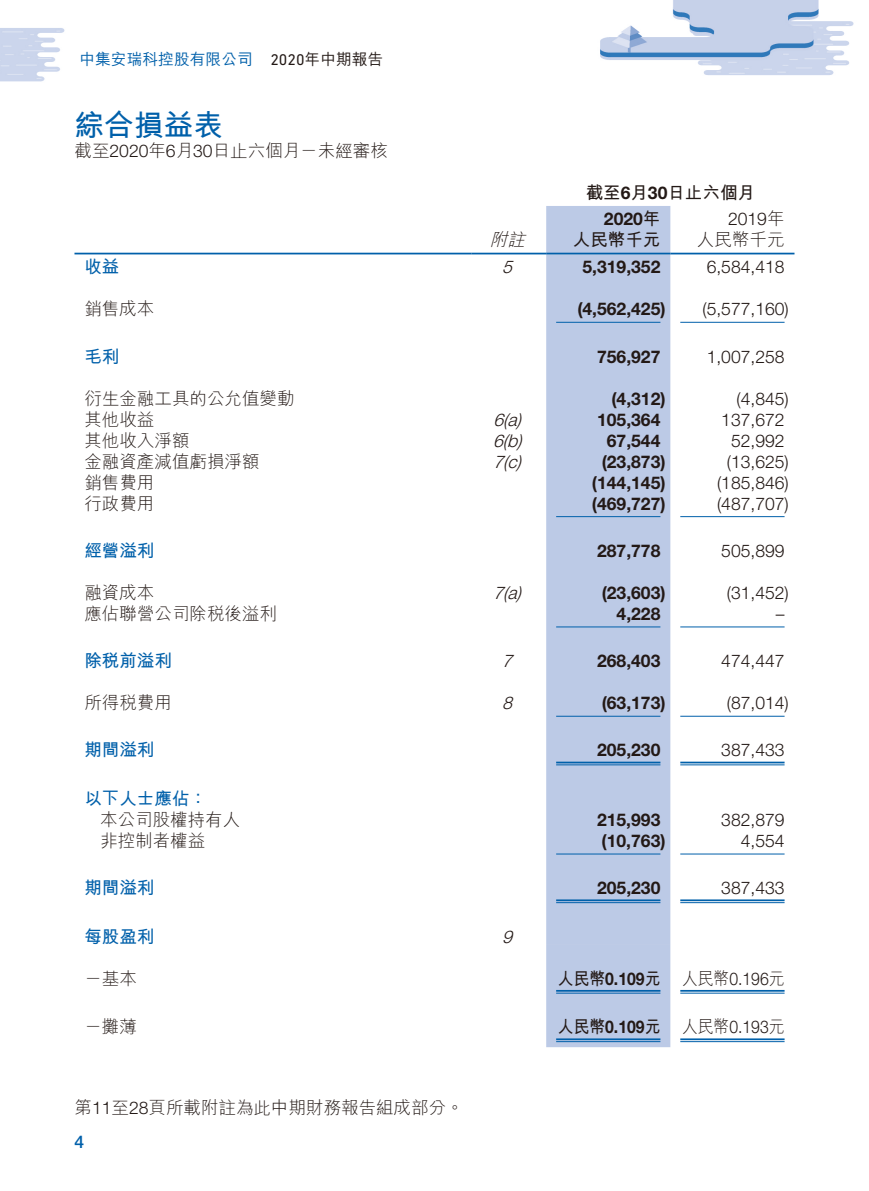
<style>
.page{position:relative;width:869px;height:1191px;background:#fff}
.page>*{position:absolute;margin:0;border:0;box-sizing:border-box;transform-origin:0 0}
.t1{font:700 29.75px "M Hei HK";color:#0060aa}
.t2{font:700 17.5px "Helvetica Neue LT Std";color:#231916}
.t3{font:300 17.5px "Helvetica Neue LT Std";color:#231916}
.t4{font:300 17.5px "M Hei HK";color:#231916}
.t5{font:700 17.5px "Helvetica Neue LT Std";color:#231916;scale:.9 1}
.t6{font:700 17.5px "M Hei HK";color:#0060aa}
.t7{font:italic 300 17.5px "Helvetica Neue LT Std";color:#231916}
.t8{font:700 17.5px "M Hei HK";color:#231916}
.t9{font:italic 300 17.5px "M Hei HK";color:#231916}
.t10{font:500 17.5px "Helvetica Neue LT Std";color:#0060aa}
.t11{font:500 15.75px "M Hei HK";color:#0060aa}
.s1{font-family:"DIN Next LT Pro";font-weight:400;color:#231916}
.s2{color:#231916}
.s3{font-family:"Helvetica Neue LT Std"}
.s4{font-family:"M Hei HK"}
.s5{font-family:"M Hei HK";font-weight:300}
.s6{font-weight:300}
</style>
<div class="page">
<img style="left:0;top:0;width:854px;height:82px">
<div style="left:74px;top:45px;width:420px;height:29px;background:#fff"></div>
<div style="left:546px;top:206px;width:124px;height:841px;background:#bccae6"></div>
<div style="left:546px;top:254px;width:124px;height:691px;background:#bccae6"></div>
<hr style="left:74px;top:253px;width:397px;height:1px;background:#0060aa">
<hr style="left:471px;top:253px;width:75px;height:1px;background:#0060aa">
<hr style="left:546px;top:253px;width:124px;height:1px;background:#0060aa">
<hr style="left:670px;top:253px;width:124px;height:1px;background:#0060aa">
<hr style="left:556px;top:322px;width:104px;height:1px;background:#0060aa">
<hr style="left:680px;top:322px;width:104px;height:1px;background:#0060aa">
<hr style="left:556px;top:516px;width:104px;height:1px;background:#0060aa">
<hr style="left:680px;top:516px;width:104px;height:1px;background:#0060aa">
<hr style="left:556px;top:626px;width:104px;height:1px;background:#0060aa">
<hr style="left:680px;top:626px;width:104px;height:1px;background:#0060aa">
<hr style="left:556px;top:716px;width:104px;height:1px;background:#0060aa">
<hr style="left:680px;top:716px;width:104px;height:1px;background:#0060aa">
<hr style="left:556px;top:761px;width:104px;height:2px;background:#0060aa">
<hr style="left:556px;top:764px;width:104px;height:1px;background:#0060aa">
<hr style="left:680px;top:761px;width:104px;height:2px;background:#0060aa">
<hr style="left:680px;top:764px;width:104px;height:1px;background:#0060aa">
<hr style="left:556px;top:853px;width:104px;height:1px;background:#0060aa">
<hr style="left:680px;top:853px;width:104px;height:1px;background:#0060aa">
<hr style="left:556px;top:899px;width:104px;height:2px;background:#0060aa">
<hr style="left:556px;top:902px;width:104px;height:1px;background:#0060aa">
<hr style="left:680px;top:899px;width:104px;height:2px;background:#0060aa">
<hr style="left:680px;top:902px;width:104px;height:1px;background:#0060aa">
<hr style="left:556px;top:990px;width:104px;height:1px;background:#0060aa">
<hr style="left:556px;top:992px;width:104px;height:1px;background:#0060aa">
<hr style="left:680px;top:990px;width:104px;height:1px;background:#0060aa">
<hr style="left:680px;top:992px;width:104px;height:1px;background:#0060aa">
<hr style="left:556px;top:1038px;width:104px;height:2px;background:#0060aa">
<hr style="left:556px;top:1041px;width:104px;height:1px;background:#0060aa">
<hr style="left:680px;top:1038px;width:104px;height:2px;background:#0060aa">
<hr style="left:680px;top:1041px;width:104px;height:1px;background:#0060aa">
<p class="t11" style="left:79px;top:48px;width:305px">中集安瑞科控股有限公司 <span class="s1">2020</span><span class="s2">年中期報告</span></p>
<h1 class="t1" style="left:74px;top:103px;width:150px">綜合損益表</h1>
<p class="t4" style="left:74px;top:141px;width:315px">截至<span class="s3">2020</span>年<span class="s3">6</span>月<span class="s3">30</span>日止六個月－未經審核</p>
<p class="t8" style="left:585px;top:180px;width:171px">截至<span class="s3">6</span>月<span class="s3">30</span>日止六個月</p>
<p class="t2" style="left:603px;top:208px;width:58px">2020<span class="s4">年</span></p>
<p class="t3" style="left:727px;top:208px;width:58px">2019<span class="s4">年</span></p>
<p class="t9" style="left:489px;top:230px;width:41px">附註</p>
<p class="t8" style="left:572px;top:227px;width:89px">人民幣千元</p>
<p class="t4" style="left:696px;top:230px;width:89px">人民幣千元</p>
<p class="t6" style="left:84px;top:254px;width:36px">收益</p>
<p class="t7" style="left:502px;top:256px;width:17px">5</p>
<p class="t2" style="left:582px;top:256px;width:79px">5,319,352</p>
<p class="t3" style="left:706px;top:256px;width:79px">6,584,418</p>
<p class="t4" style="left:84px;top:300px;width:71px">銷售成本</p>
<p class="t2" style="left:577px;top:298px;width:90px">(4,562,425)</p>
<p class="t3" style="left:702px;top:298px;width:88px">(5,577,160)</p>
<p class="t6" style="left:84px;top:343px;width:36px">毛利</p>
<p class="t2" style="left:597px;top:345px;width:65px">756,927</p>
<p class="t3" style="left:706px;top:345px;width:79px">1,007,258</p>
<p class="t4" style="left:84px;top:389px;width:211px">衍生金融工具的公允值變動</p>
<p class="t2" style="left:611px;top:387px;width:56px">(4,312)</p>
<p class="t3" style="left:736px;top:387px;width:54px">(4,845)</p>
<p class="t4" style="left:84px;top:410px;width:71px">其他收益</p>
<p class="t7" style="left:493px;top:408px;width:30px">6(a)</p>
<p class="t2" style="left:597px;top:408px;width:65px">105,364</p>
<p class="t3" style="left:721px;top:408px;width:65px">137,672</p>
<p class="t4" style="left:84px;top:431px;width:106px">其他收入淨額</p>
<p class="t7" style="left:493px;top:429px;width:31px">6(b)</p>
<p class="t2" style="left:606px;top:429px;width:55px">67,544</p>
<p class="t3" style="left:730px;top:429px;width:55px">52,992</p>
<p class="t4" style="left:84px;top:452px;width:176px">金融資產減值虧損淨額</p>
<p class="t7" style="left:493px;top:450px;width:30px">7(c)</p>
<p class="t2" style="left:601px;top:450px;width:65px">(23,873)</p>
<p class="t3" style="left:726px;top:450px;width:63px">(13,625)</p>
<p class="t4" style="left:84px;top:473px;width:71px">銷售費用</p>
<p class="t2" style="left:591px;top:471px;width:75px">(144,145)</p>
<p class="t3" style="left:716px;top:471px;width:73px">(185,846)</p>
<p class="t4" style="left:84px;top:494px;width:71px">行政費用</p>
<p class="t2" style="left:591px;top:492px;width:75px">(469,727)</p>
<p class="t3" style="left:716px;top:492px;width:73px">(487,707)</p>
<p class="t6" style="left:84px;top:538px;width:71px">經營溢利</p>
<p class="t2" style="left:597px;top:540px;width:65px">287,778</p>
<p class="t3" style="left:721px;top:540px;width:65px">505,899</p>
<p class="t4" style="left:84px;top:583px;width:71px">融資成本</p>
<p class="t7" style="left:493px;top:582px;width:30px">7(a)</p>
<p class="t2" style="left:601px;top:582px;width:65px">(23,603)</p>
<p class="t3" style="left:726px;top:582px;width:63px">(31,452)</p>
<p class="t4" style="left:84px;top:604px;width:194px">應佔聯營公司除稅後溢利</p>
<p class="t2" style="left:616px;top:603px;width:45px">4,228</p>
<p class="t3" style="left:775px;top:603px;width:10px">–</p>
<p class="t6" style="left:84px;top:648px;width:89px">除稅前溢利</p>
<p class="t7" style="left:502px;top:650px;width:17px">7</p>
<p class="t2" style="left:597px;top:650px;width:65px">268,403</p>
<p class="t3" style="left:721px;top:650px;width:65px">474,447</p>
<p class="t4" style="left:84px;top:694px;width:89px">所得稅費用</p>
<p class="t7" style="left:502px;top:692px;width:17px">8</p>
<p class="t2" style="left:601px;top:692px;width:65px">(63,173)</p>
<p class="t3" style="left:726px;top:692px;width:63px">(87,014)</p>
<p class="t6" style="left:84px;top:737px;width:71px">期間溢利</p>
<p class="t2" style="left:597px;top:739px;width:65px">205,230</p>
<p class="t3" style="left:721px;top:739px;width:65px">387,433</p>
<p class="t6" style="left:84px;top:786px;width:124px">以下人士應佔：</p>
<p class="t4" style="left:100px;top:810px;width:141px">本公司股權持有人</p>
<p class="t2" style="left:597px;top:809px;width:65px">215,993</p>
<p class="t3" style="left:721px;top:809px;width:65px">382,879</p>
<p class="t4" style="left:100px;top:831px;width:106px">非控制者權益</p>
<p class="t2" style="left:601px;top:830px;width:65px">(10,763)</p>
<p class="t3" style="left:740px;top:830px;width:45px">4,554</p>
<p class="t6" style="left:84px;top:875px;width:71px">期間溢利</p>
<p class="t2" style="left:597px;top:877px;width:65px">205,230</p>
<p class="t3" style="left:721px;top:877px;width:65px">387,433</p>
<p class="t6" style="left:84px;top:923px;width:71px">每股盈利</p>
<p class="t7" style="left:502px;top:925px;width:17px">9</p>
<p class="t4" style="left:84px;top:969px;width:54px">－基本</p>
<p class="t5" style="left:557px;top:967px;width:253px"><span class="s4">人民幣</span>0.109<span class="s4">元</span> <span class="s5">人民幣</span><span class="s6">0.196</span><span class="s5">元</span></p>
<p class="t4" style="left:84px;top:1017px;width:54px">－攤薄</p>
<p class="t5" style="left:557px;top:1016px;width:253px"><span class="s4">人民幣</span>0.109<span class="s4">元</span> <span class="s5">人民幣</span><span class="s6">0.193</span><span class="s5">元</span></p>
<p class="t4" style="left:74px;top:1099px;width:390px">第<span class="s3">11</span>至<span class="s3">28</span>頁所載附註為此中期財務報告組成部分。</p>
<p class="t10" style="left:74px;top:1131px;width:11px">4</p>
</div>
